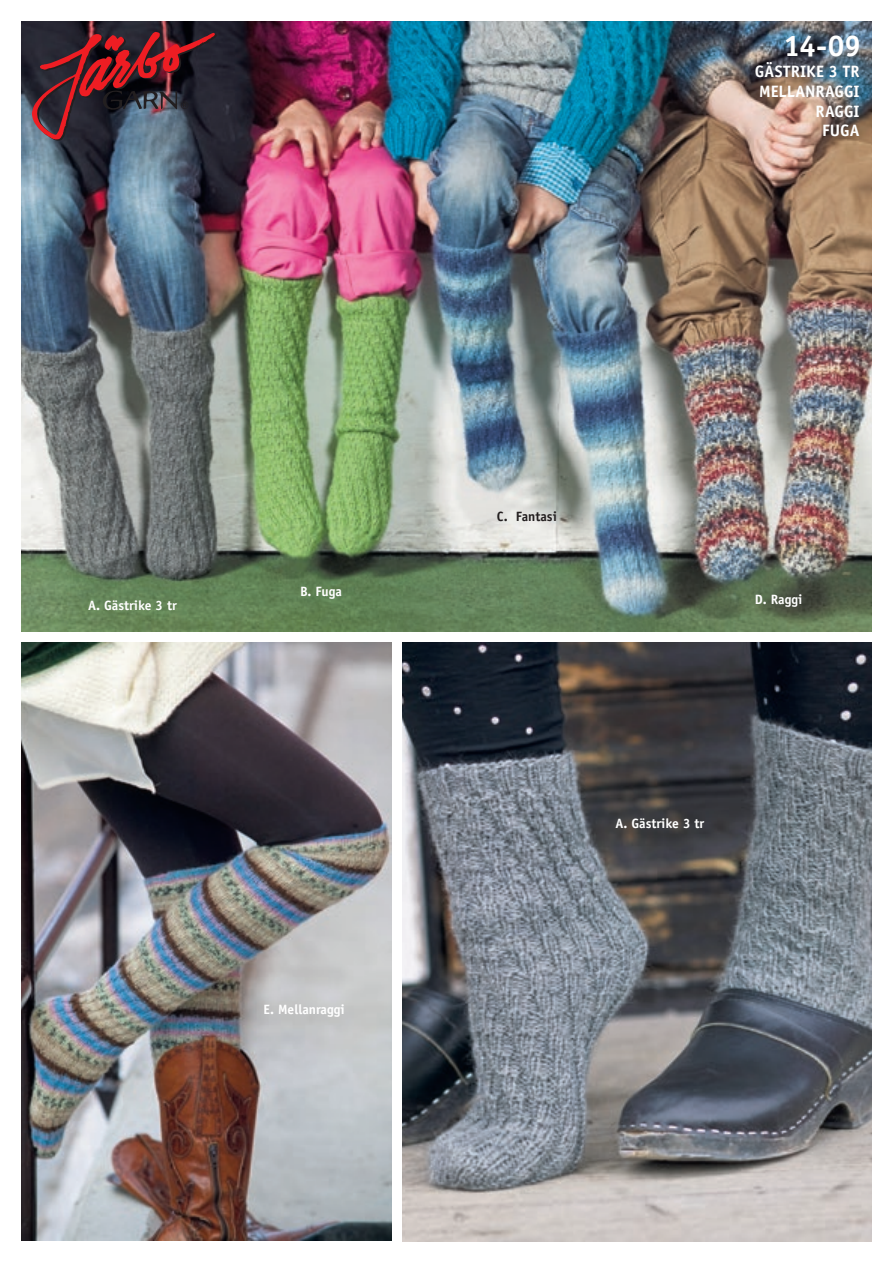
<style>
.page{position:relative;width:893px;height:1263px;background:#fff}
.page>*{position:absolute;margin:0;border:0;box-sizing:border-box;transform-origin:0 0}
.t1{font:700 30px "Officina Sans";color:#fff}
.t2{font:700 16.5px/19.8px "Officina Sans";letter-spacing:.005em;color:#fff;text-align:right}
.t3{font:700 13.5px "Officina Sans";color:#fff}
.t4{font:700 13.5px "Officina Sans";color:#231f20}
</style>
<div class="page">
<img style="left:402px;top:642px;width:470px;height:600px">
<img style="left:21px;top:642px;width:371px;height:599px">
<img style="left:21px;top:21px;width:851px;height:610px">
<svg style="left:32px;top:32px;width:185px;height:110px;background:#4f2d37"></svg>
<p class="t3" style="left:88px;top:596px;width:90px">A. Gästrike 3 tr</p>
<p class="t3" style="left:300px;top:583px;width:43px">B. Fuga</p>
<p class="t3" style="left:264px;top:1001px;width:83px">E. Mellanraggi</p>
<h1 class="t1" style="left:784px;top:27px;width:79px">14-09</h1>
<p class="t2" style="left:755px;top:61px;width:106px">GÄSTRIKE 3 TR<br>MELLANRAGGI<br>RAGGI<br>FUGA</p>
<p class="t4" style="left:497px;top:508px;width:61px">C. Fantasi</p>
<p class="t3" style="left:755px;top:591px;width:49px">D. Raggi</p>
<p class="t3" style="left:615px;top:815px;width:90px">A. Gästrike 3 tr</p>
</div>
